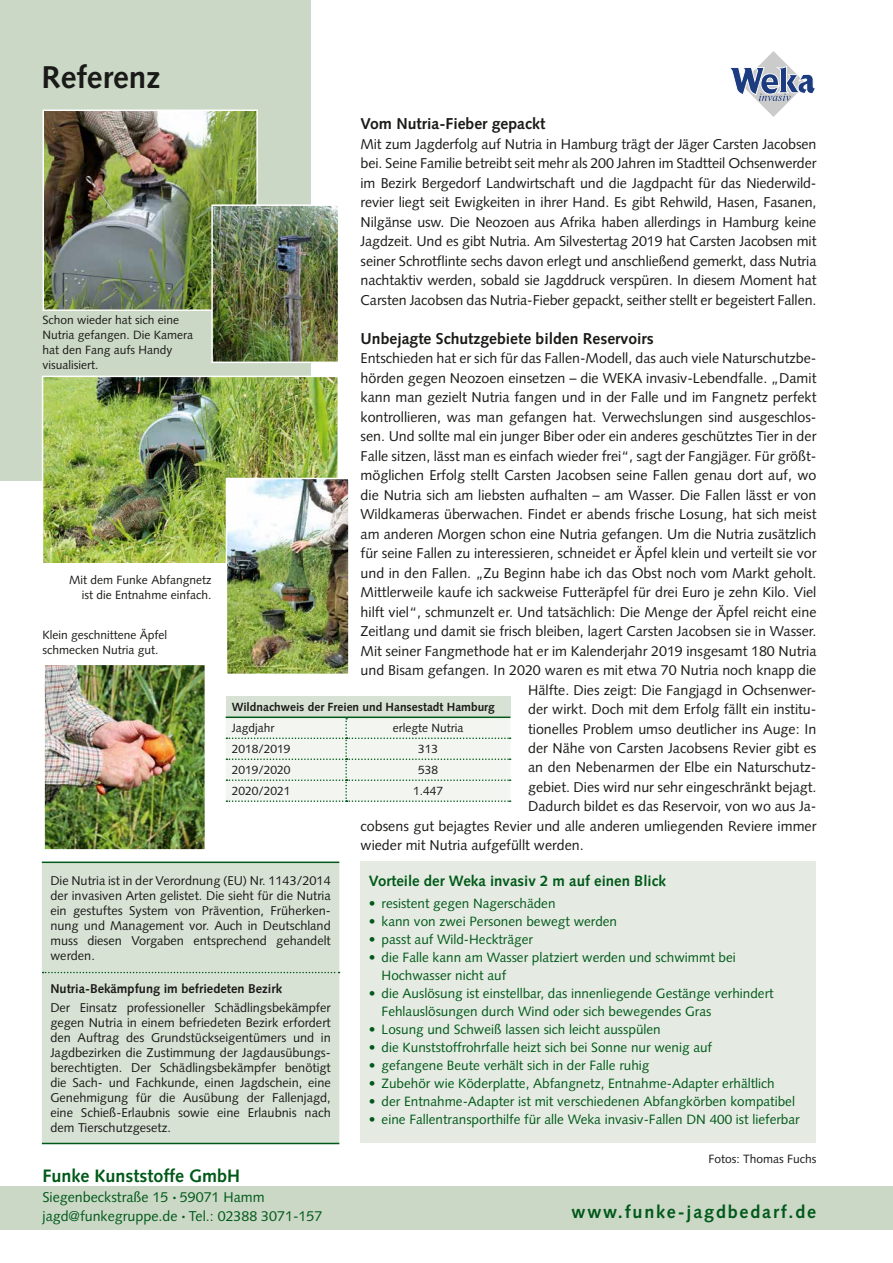
<style>
.page{position:relative;width:893px;height:1263px;background:#fff}
.page>*{position:absolute;margin:0;border:0;box-sizing:border-box;transform-origin:0 0}
.t1{font:700 31.5px "Syntax LTCE";color:#1a1a18}
.t2{font:700 18px "Syntax LTCE";letter-spacing:.1em;color:#005919}
.t3{font:700 18px "Syntax LTCE";color:#005919}
.t4{font:700 15.75px "Syntax LTCE";color:#1a1a18}
.t5{font:700 15px "Syntax LTCE";color:#005919}
.t6{font:14.25px/19.5px "Syntax LTCE";color:#1a1a18;text-align:justify}
.t7{font:14.25px/19.5px "Syntax LTCE";color:#005919}
.t8{font:13.5px/18px "Syntax LTCE";color:#005919}
.t9{font:12.75px/15px "Syntax LTCE";color:#1a1a18;text-align:justify}
.t10{font:700 12.75px "Syntax LTCE";color:#1a1a18}
.t11{font:12px/15px "Syntax LTCE";color:#1a1a18}
.t12{font:700 11.85px "Syntax LTCE";color:#1a1a18}
.s1{font-family:"DINOT";font-weight:700}
</style>
<div class="page">
<div style="left:0;top:1187px;width:893px;height:43px;background:#cbd8c6"></div>
<div style="left:0;top:0;width:310px;height:480px;background:#cbd8c6"></div>
<div style="left:360px;top:861px;width:456px;height:282px;background:#e5ebe2"></div>
<svg style="left:730px;top:51px;width:86px;height:66px"></svg>
<div style="left:226px;top:696px;width:284px;height:21px;background:#d8e2d4"></div>
<hr style="left:226px;top:716px;width:120px;height:2px;background:#005919">
<hr style="left:346px;top:716px;width:164px;height:2px;background:#005919">
<svg style="left:226px;top:717px;width:285px;height:85px"></svg>
<img style="left:45px;top:379px;width:291px;height:184px">
<div style="left:42px;top:376px;width:297px;height:190px;border:2px solid #fff"></div>
<img style="left:229px;top:481px;width:118px;height:191px">
<div style="left:226px;top:478px;width:124px;height:197px;border:2px solid #fff"></div>
<img style="left:46px;top:667px;width:157px;height:181px">
<div style="left:43px;top:664px;width:163px;height:187px;border:2px solid #fff"></div>
<img style="left:46px;top:113px;width:209px;height:195px">
<div style="left:43px;top:110px;width:215px;height:201px;border:2px solid #fff"></div>
<img style="left:214px;top:207px;width:122px;height:153px">
<div style="left:211px;top:204px;width:128px;height:159px;border:2px solid #fff"></div>
<div style="left:42px;top:863px;width:297px;height:280px;background:#d8e2d4"></div>
<svg style="left:43px;top:972px;width:297px;height:1px"></svg>
<hr style="left:42px;top:861px;width:297px;height:2px;background:#005919">
<hr style="left:42px;top:1143px;width:297px;height:1px;background:#005919">
<h1 class="t1" style="left:41px;top:59px;width:120px">Referenz</h1>
<p class="t11" style="left:43px;top:312px;width:152px">Schon wieder hat sich eine<br>Nutria gefangen. Die Kamera hat den Fang aufs Handy visualisiert.</p>
<p class="t11" style="left:69px;top:572px;width:144px;text-align:right">Mit dem Funke Abfangnetz ist die Entnahme einfach.</p>
<p class="t11" style="left:43px;top:628px;width:126px">Klein geschnittene Äpfel schmecken Nutria gut.</p>
<p class="t4" style="left:361px;top:115px;width:186px">Vom Nutria-Fieber gepackt</p>
<p class="t6" style="left:361px;top:134px;width:457px">Mit zum Jagderfolg auf Nutria in Hamburg trägt der Jäger Carsten Jacobsen bei. Seine Familie betreibt seit mehr als 200 Jahren im Stadtteil Ochsenwerder im Bezirk Bergedorf Landwirtschaft und die Jagdpacht für das Niederwild&shy;revier liegt seit Ewigkeiten in ihrer Hand. Es gibt Rehwild, Hasen, Fasanen, Nilgänse usw. Die Neozoen aus Afrika haben allerdings in Hamburg keine Jagdzeit. Und es gibt Nutria. Am Silvestertag 2019 hat Carsten Jacobsen mit seiner Schrotflinte sechs davon erlegt und anschließend gemerkt, dass Nutria nachtaktiv werden, sobald sie Jagddruck verspüren. In diesem Moment hat Carsten Jacobsen das Nutria-Fieber gepackt, seither stellt er begeistert Fallen.</p>
<p class="t4" style="left:361px;top:329px;width:295px">Unbejagte Schutzgebiete bilden Reservoirs</p>
<p class="t6" style="left:361px;top:348px;width:457px">Entschieden hat er sich für das Fallen-Modell, das auch viele Naturschutzbe-</p>
<p class="t6" style="left:361px;top:368px;width:457px">hörden gegen Neozoen einsetzen – die WEKA invasiv-Lebendfalle. „Damit</p>
<p class="t6" style="left:361px;top:387px;width:457px">kann man gezielt Nutria fangen und in der Falle und im Fangnetz perfekt</p>
<p class="t6" style="left:361px;top:407px;width:457px">kontrollieren, was man gefangen hat. Verwechslungen sind ausgeschlos-</p>
<p class="t6" style="left:361px;top:426px;width:457px">sen. Und sollte mal ein junger Biber oder ein anderes geschütztes Tier in der</p>
<p class="t6" style="left:361px;top:446px;width:457px">Falle sitzen, lässt man es einfach wieder frei“, sagt der Fangjäger. Für größt-</p>
<p class="t6" style="left:361px;top:465px;width:457px">möglichen Erfolg stellt Carsten Jacobsen seine Fallen genau dort auf, wo</p>
<p class="t6" style="left:361px;top:485px;width:457px">die Nutria sich am liebsten aufhalten – am Wasser. Die Fallen lässt er von</p>
<p class="t6" style="left:361px;top:504px;width:457px">Wildkameras überwachen. Findet er abends frische Losung, hat sich meist</p>
<p class="t6" style="left:361px;top:524px;width:457px">am anderen Morgen schon eine Nutria gefangen. Um die Nutria zusätzlich</p>
<p class="t6" style="left:361px;top:543px;width:457px">für seine Fallen zu interessieren, schneidet er Äpfel klein und verteilt sie vor</p>
<p class="t6" style="left:361px;top:563px;width:457px">und in den Fallen. „Zu Beginn habe ich das Obst noch vom Markt geholt.</p>
<p class="t6" style="left:361px;top:582px;width:457px">Mittlerweile kaufe ich sackweise Futteräpfel für drei Euro je zehn Kilo. Viel</p>
<p class="t6" style="left:361px;top:602px;width:457px">hilft viel“, schmunzelt er. Und tatsächlich: Die Menge der Äpfel reicht eine</p>
<p class="t6" style="left:361px;top:621px;width:457px">Zeitlang und damit sie frisch bleiben, lagert Carsten Jacobsen sie in Wasser.</p>
<p class="t6" style="left:361px;top:641px;width:457px">Mit seiner Fangmethode hat er im Kalenderjahr 2019 insgesamt 180 Nutria</p>
<p class="t6" style="left:361px;top:660px;width:457px">und Bisam gefangen. In 2020 waren es mit etwa 70 Nutria noch knapp die</p>
<p class="t6" style="left:528px;top:680px;width:290px">Hälfte. Dies zeigt: Die Fangjagd in Ochsenwer-</p>
<p class="t6" style="left:528px;top:699px;width:290px">der wirkt. Doch mit dem Erfolg fällt ein institu-</p>
<p class="t6" style="left:528px;top:719px;width:290px">tionelles Problem umso deutlicher ins Auge: In</p>
<p class="t6" style="left:528px;top:738px;width:290px">der Nähe von Carsten Jacobsens Revier gibt es</p>
<p class="t6" style="left:528px;top:758px;width:290px">an den Nebenarmen der Elbe ein Naturschutz-</p>
<p class="t6" style="left:528px;top:777px;width:290px">gebiet. Dies wird nur sehr eingeschränkt bejagt.</p>
<p class="t6" style="left:528px;top:797px;width:290px">Dadurch bildet es das Reservoir, von wo aus Ja-</p>
<p class="t6" style="left:361px;top:816px;width:457px">cobsens gut bejagtes Revier und alle anderen umliegenden Reviere immer</p>
<p class="t6" style="left:361px;top:836px;width:225px">wieder mit Nutria aufgefüllt werden.</p>
<p class="t12" style="left:232px;top:700px;width:265px">Wildnachweis der Freien und Hansestadt Hamburg</p>
<p class="t11" style="left:232px;top:721px;width:44px">Jagdjahr</p>
<p class="t11" style="left:393px;top:721px;width:72px">erlegte Nutria</p>
<p class="t11" style="left:232px;top:742px;width:60px">2018/2019</p>
<p class="t11" style="left:418px;top:742px;width:22px">313</p>
<p class="t11" style="left:232px;top:763px;width:60px">2019/2020</p>
<p class="t11" style="left:418px;top:763px;width:22px">538</p>
<p class="t11" style="left:232px;top:783px;width:60px">2020/2021</p>
<p class="t11" style="left:413px;top:783px;width:32px">1.447</p>
<p class="t9" style="left:50px;top:873px;width:282px">Die Nutria ist in der Verordnung (EU) Nr. 1143/2014 der invasiven Arten gelistet. Die sieht für die Nutria ein gestuftes System von Prävention, Früherken&shy;nung und Management vor. Auch in Deutschland muss diesen Vorgaben entsprechend gehandelt werden.</p>
<p class="t10" style="left:50px;top:981px;width:233px">Nutria-Bekämpfung im befriedeten Bezirk</p>
<p class="t9" style="left:50px;top:1000px;width:282px">Der Einsatz professioneller Schädlingsbekämpfer gegen Nutria in einem befriedeten Bezirk erfordert den Auftrag des Grundstückseigentümers und in Jagdbezirken die Zustimmung der Jagdausübungs&shy;berechtigten. Der Schädlingsbekämpfer benötigt die Sach- und Fachkunde, einen Jagdschein, eine Genehmigung für die Ausübung der Fallenjagd, eine Schieß-Erlaubnis sowie eine Erlaubnis nach dem Tierschutzgesetz.</p>
<p class="t3" style="left:43px;top:1166px;width:199px">Funke Kunststoffe GmbH</p>
<p class="t7" style="left:43px;top:1187px;width:281px">Siegenbeckstraße 15 <span class="s1">·</span> 59071 Hamm jagd@funkegruppe.de <span class="s1">·</span> Tel.: 02388 3071-157</p>
<p class="t5" style="left:369px;top:872px;width:298px">Vorteile der Weka invasiv 2 m auf einen Blick</p>
<p class="t8" style="left:369px;top:894px;width:188px">• resistent gegen Nagerschäden</p>
<p class="t8" style="left:369px;top:912px;width:250px">• kann von zwei Personen bewegt werden</p>
<p class="t8" style="left:369px;top:930px;width:166px">• passt auf Wild-Heckträger</p>
<p class="t8" style="left:382px;top:948px;width:356px;text-indent:-13px">• die Falle kann am Wasser platziert werden und schwimmt bei<br>Hochwasser nicht auf</p>
<p class="t8" style="left:382px;top:984px;width:394px;text-indent:-13px">• die Auslösung ist einstellbar, das innenliegende Gestänge verhindert<br>Fehlauslösungen durch Wind oder sich bewegendes Gras</p>
<p class="t8" style="left:369px;top:1020px;width:293px">• Losung und Schweiß lassen sich leicht ausspülen</p>
<p class="t8" style="left:369px;top:1038px;width:345px">• die Kunststoffrohrfalle heizt sich bei Sonne nur wenig auf</p>
<p class="t8" style="left:369px;top:1056px;width:282px">• gefangene Beute verhält sich in der Falle ruhig</p>
<p class="t8" style="left:369px;top:1074px;width:407px">• Zubehör wie Köderplatte, Abfangnetz, Entnahme-Adapter erhältlich</p>
<p class="t8" style="left:369px;top:1092px;width:428px">• der Entnahme-Adapter ist mit verschiedenen Abfangkörben kompatibel</p>
<p class="t8" style="left:369px;top:1110px;width:432px">• eine Fallentransporthilfe für alle Weka invasiv-Fallen DN 400 ist lieferbar</p>
<p class="t11" style="left:708px;top:1151px;width:110px">Fotos: Thomas Fuchs</p>
<p class="t2" style="left:571px;top:1201px;width:246px">www.funke-jagdbedarf.de</p>
</div>
